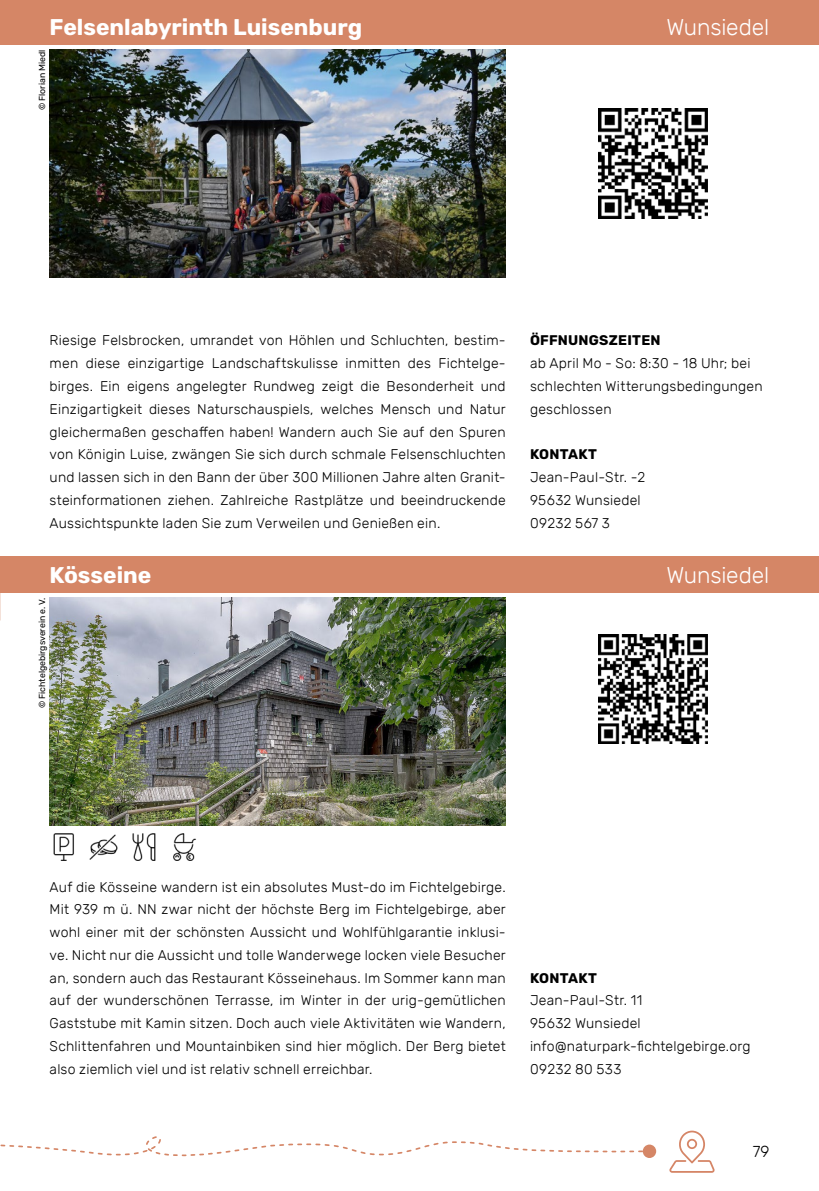
<style>
.page{position:relative;width:819px;height:1191px;background:#fff}
.page>*{position:absolute;margin:0;border:0;box-sizing:border-box;transform-origin:0 0}
.t1{font:700 22.75px "Rubik";color:#fff}
.t2{font:300 22.75px "Rubik";letter-spacing:-.005em;color:#fff}
.t3{font:300 15.75px "Rubik";color:#000}
.t4{font:300 14px/22.8px "Rubik";letter-spacing:.015em;color:#000}
.t5{font:700 14px "Rubik";letter-spacing:.02em;color:#000}
.t6{font:8.75px "Rubik";color:#000}
</style>
<div class="page">
<div style="left:0;top:556px;width:819px;height:37px;background:#d58666"></div>
<div style="left:0;top:0;width:819px;height:45px;background:#d58666"></div>
<svg style="left:669px;top:1130px;width:45px;height:42px"></svg>
<svg style="left:0;top:1136px;width:642px;height:21px"></svg>
<div style="left:642px;top:1144px;width:14px;height:14px;background:#d58666;border-radius:50%"></div>
<img style="left:50px;top:50px;width:455px;height:228px">
<img style="left:598px;top:109px;width:109px;height:109px">
<img style="left:50px;top:597px;width:455px;height:228px">
<img style="left:132px;top:833px;width:24px;height:28px">
<img style="left:53px;top:833px;width:21px;height:28px">
<img style="left:173px;top:833px;width:23px;height:28px">
<img style="left:90px;top:834px;width:27px;height:26px">
<img style="left:598px;top:635px;width:109px;height:109px">
<h1 class="t1" style="left:50px;top:14px;width:314px">Felsenlabyrinth Luisenburg</h1>
<h1 class="t2" style="left:666px;top:14px;width:104px">Wunsiedel</h1>
<p class="t6" style="left:37px;top:110px;width:62px;rotate:-90deg">© Florian Miedl</p>
<p class="t4" style="left:50px;top:329px;width:457px">Riesige Felsbrocken, umrandet von Höhlen und Schluchten, bestim-</p>
<p class="t5" style="left:530px;top:332px;width:132px">ÖFFNUNGSZEITEN</p>
<p class="t4" style="left:50px;top:352px;width:457px;text-align:justify">men diese einzigartige Landschaftskulisse inmitten des Fichtelge&shy;birges. Ein eigens angelegter Rundweg zeigt die Besonderheit und Einzigartigkeit dieses Naturschauspiels, welches Mensch und Natur gleichermaßen geschaffen haben! Wandern auch Sie auf den Spuren von Königin Luise, zwängen Sie sich durch schmale Felsenschluchten und lassen sich in den Bann der über 300 Millionen Jahre alten Granit&shy;steinformationen ziehen. Zahlreiche Rastplätze und beeindruckende Aussichtspunkte laden Sie zum Verweilen und Genießen ein.</p>
<p class="t4" style="left:530px;top:352px;width:234px">ab April Mo - So: 8:30 - 18 Uhr; bei schlechten Witterungsbedingungen geschlossen</p>
<p class="t5" style="left:530px;top:446px;width:69px">KONTAKT</p>
<p class="t4" style="left:530px;top:466px;width:117px">Jean-Paul-Str. -2<br>95632 Wunsiedel<br>09232 567 3</p>
<h1 class="t1" style="left:50px;top:561px;width:103px">Kösseine</h1>
<h1 class="t2" style="left:666px;top:562px;width:104px">Wunsiedel</h1>
<p class="t6" style="left:37px;top:708px;width:112px;rotate:-90deg">© Fichtelgebirgsverein e. V.</p>
<p class="t4" style="left:50px;top:875px;width:457px;text-align:justify">Auf die Kösseine wandern ist ein absolutes Must-do im Fichtelgebirge.<br>Mit 939 m ü. NN zwar nicht der höchste Berg im Fichtelgebirge, aber wohl einer mit der schönsten Aussicht und Wohlfühlgarantie inklusi&shy;ve. Nicht nur die Aussicht und tolle Wanderwege locken viele Besucher an, sondern auch das Restaurant Kösseinehaus. Im Sommer kann man auf der wunderschönen Terrasse, im Winter in der urig-gemütlichen Gaststube mit Kamin sitzen. Doch auch viele Aktivitäten wie Wandern, Schlittenfahren und Mountainbiken sind hier möglich. Der Berg bietet also ziemlich viel und ist relativ schnell erreichbar.</p>
<p class="t5" style="left:530px;top:969px;width:69px">KONTAKT</p>
<p class="t4" style="left:530px;top:989px;width:222px">Jean-Paul-Str. 11<br>95632 Wunsiedel info@naturpark-fichtelgebirge.org<br>09232 80 533</p>
<p class="t3" style="left:752px;top:1143px;width:18px">79</p>
</div>
